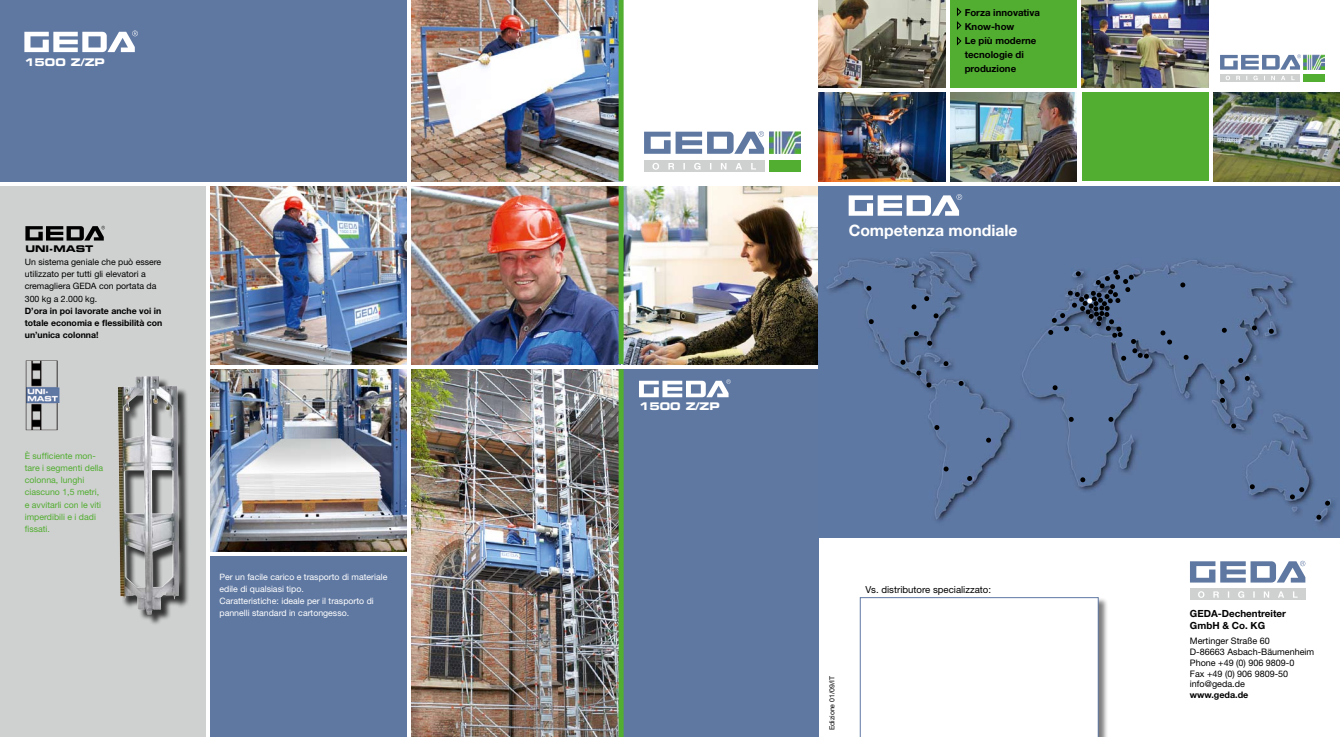
<style>
.page{position:relative;width:1340px;height:737px;background:#fff}
.page>*{position:absolute;margin:0;border:0;box-sizing:border-box;transform-origin:0 0}
.t1{font:700 15.75px "Helvetica Neue";color:#fff}
.t2{font:10.5px "Eurostile Bold Extended Two";color:#fff}
.t3{font:700 9.8px/11.8px "Helvetica Neue";color:#000}
.t4{font:700 9.62px/14px "Helvetica Neue";color:#000}
.t5{font:9.62px "Helvetica Neue";color:#000}
.t6{font:9.19px "Eurostile Bold Extended Two";color:#000}
.t7{font:9.01px/10.8px "Helvetica Neue";color:#000}
.t8{font:700 9.01px "Helvetica Neue";color:#000}
.t9{font:8.75px/12.2px "Helvetica Neue";color:#fff}
.t10{font:8.75px/12.2px "Helvetica Neue";color:#51ae30}
.t11{font:8.75px/12.2px "Helvetica Neue";color:#000}
.t12{font:700 8.75px/12.2px "Helvetica Neue";color:#000}
.t13{font:7px "Helvetica Neue";color:#000}
</style>
<div class="page">
<img style="left:623px;top:186px;width:196px;height:178px">
<img style="left:412px;top:369px;width:206px;height:368px">
<img style="left:412px;top:0;width:206px;height:181px">
<img style="left:412px;top:186px;width:206px;height:178px">
<div style="left:622px;top:369px;width:197px;height:368px;background:#5f78a2"></div>
<div style="left:618px;top:0;width:5px;height:181px;background:#51ae30"></div>
<div style="left:618px;top:369px;width:5px;height:368px;background:#51ae30"></div>
<div style="left:618px;top:186px;width:5px;height:178px;background:#51ae30"></div>
<svg style="left:639px;top:379px;width:91px;height:18px"></svg>
<img style="left:819px;top:186px;width:520px;height:351px">
<svg style="left:866px;top:286px;width:5px;height:5px"></svg>
<svg style="left:1183px;top:355px;width:5px;height:5px"></svg>
<svg style="left:1219px;top:398px;width:5px;height:5px"></svg>
<svg style="left:1219px;top:379px;width:5px;height:5px"></svg>
<svg style="left:1268px;top:329px;width:5px;height:5px"></svg>
<svg style="left:1251px;top:325px;width:5px;height:5px"></svg>
<svg style="left:1160px;top:330px;width:12px;height:14px"></svg>
<svg style="left:1231px;top:423px;width:5px;height:5px"></svg>
<svg style="left:1244px;top:376px;width:5px;height:5px"></svg>
<svg style="left:1249px;top:484px;width:5px;height:5px"></svg>
<svg style="left:1289px;top:487px;width:15px;height:12px"></svg>
<svg style="left:1324px;top:501px;width:5px;height:4px"></svg>
<svg style="left:1316px;top:515px;width:5px;height:4px"></svg>
<svg style="left:1238px;top:358px;width:5px;height:5px"></svg>
<svg style="left:1221px;top:328px;width:5px;height:5px"></svg>
<svg style="left:1080px;top:477px;width:5px;height:5px"></svg>
<svg style="left:1108px;top:417px;width:5px;height:5px"></svg>
<svg style="left:1068px;top:417px;width:5px;height:5px"></svg>
<svg style="left:1052px;top:385px;width:5px;height:5px"></svg>
<svg style="left:1180px;top:282px;width:5px;height:5px"></svg>
<svg style="left:1048px;top:270px;width:100px;height:91px;background:#51678c"></svg>
<svg style="left:924px;top:296px;width:5px;height:5px"></svg>
<svg style="left:933px;top:313px;width:5px;height:5px"></svg>
<svg style="left:911px;top:304px;width:5px;height:5px"></svg>
<svg style="left:868px;top:319px;width:5px;height:5px"></svg>
<svg style="left:927px;top:341px;width:5px;height:5px"></svg>
<svg style="left:943px;top:361px;width:5px;height:5px"></svg>
<svg style="left:913px;top:331px;width:5px;height:5px"></svg>
<svg style="left:900px;top:360px;width:5px;height:5px"></svg>
<svg style="left:916px;top:370px;width:5px;height:5px"></svg>
<svg style="left:926px;top:382px;width:5px;height:5px"></svg>
<svg style="left:958px;top:381px;width:5px;height:5px"></svg>
<svg style="left:934px;top:425px;width:5px;height:5px"></svg>
<svg style="left:986px;top:437px;width:5px;height:5px"></svg>
<svg style="left:967px;top:476px;width:5px;height:5px"></svg>
<svg style="left:943px;top:466px;width:5px;height:5px"></svg>
<svg style="left:848px;top:194px;width:114px;height:22px"></svg>
<div style="left:860px;top:597px;width:248px;height:140px;background:#000;opacity:.51"></div>
<svg style="left:859px;top:597px;width:239px;height:140px"></svg>
<div style="left:1189px;top:588px;width:116px;height:12px;background:#cfd0d0"></div>
<svg style="left:1190px;top:561px;width:115px;height:21px"></svg>
<svg style="left:1198px;top:591px;width:99px;height:7px"></svg>
<img style="left:819px;top:0;width:126px;height:88px">
<img style="left:950px;top:93px;width:126px;height:88px">
<img style="left:1081px;top:0;width:127px;height:88px">
<img style="left:819px;top:93px;width:126px;height:88px">
<div style="left:950px;top:0;width:126px;height:88px;background:#51ae30"></div>
<div style="left:1081px;top:93px;width:127px;height:88px;background:#51ae30"></div>
<svg style="left:957px;top:8px;width:4px;height:22px"></svg>
<svg style="left:957px;top:37px;width:4px;height:9px"></svg>
<div style="left:1219px;top:74px;width:80px;height:8px;background:#cfd0d0"></div>
<svg style="left:1220px;top:54px;width:80px;height:16px"></svg>
<svg style="left:1225px;top:76px;width:69px;height:4px"></svg>
<div style="left:1303px;top:74px;width:21px;height:8px;background:#51ae30"></div>
<img style="left:1303px;top:55px;width:21px;height:15px">
<img style="left:1213px;top:93px;width:126px;height:88px">
<div style="left:0;top:0;width:407px;height:181px;background:#5f78a2"></div>
<div style="left:211px;top:556px;width:196px;height:181px;background:#5f78a2"></div>
<div style="left:0;top:186px;width:206px;height:551px;background:#cfd0d0"></div>
<img style="left:211px;top:186px;width:196px;height:178px">
<img style="left:211px;top:369px;width:196px;height:182px">
<svg style="left:24px;top:31px;width:114px;height:21px"></svg>
<svg style="left:25px;top:226px;width:80px;height:14px"></svg>
<img style="left:26px;top:360px;width:34px;height:70px">
<div style="left:119px;top:377px;width:71px;height:248px;background:#000;opacity:.75"></div>
<img style="left:118px;top:376px;width:28px;height:102px">
<div style="left:644px;top:160px;width:120px;height:12px;background:#cfd0d0"></div>
<svg style="left:644px;top:131px;width:120px;height:23px"></svg>
<svg style="left:652px;top:163px;width:104px;height:7px"></svg>
<div style="left:769px;top:160px;width:31px;height:12px;background:#51ae30"></div>
<img style="left:769px;top:132px;width:31px;height:22px">
<p class="t2" style="left:24px;top:55px;width:82px">1500 Z/ZP</p>
<p class="t6" style="left:25px;top:242px;width:69px">UNI-MAST</p>
<p class="t11" style="left:25px;top:255px;width:138px">Un sistema geniale che può essere utilizzato per tutti gli elevatori a cremagliera GEDA con portata da<br>300 kg a 2.000 kg.</p>
<p class="t12" style="left:25px;top:304px;width:139px">D’ora in poi lavorate anche voi in totale economia e flessibilità con un’unica colonna!</p>
<p class="t10" style="left:25px;top:449px;width:80px">È sufficiente mon&shy;tare i segmenti della colonna, lunghi ciascuno 1,5 metri, e avvitarli con le viti imperdibili e i dadi fissati.</p>
<p class="t9" style="left:219px;top:570px;width:169px">Per un facile carico e trasporto di materiale edile di qualsiasi tipo.<br>Caratteristiche: ideale per il trasporto di pannelli standard in cartongesso.</p>
<p class="t2" style="left:639px;top:399px;width:82px">1500 Z/ZP</p>
<p class="t4" style="left:964px;top:6px;width:77px">Forza innovativa<br>Know-how<br>Le più moderne tecnologie di produzione</p>
<h1 class="t1" style="left:848px;top:220px;width:170px">Competenza mondiale</h1>
<p class="t5" style="left:865px;top:583px;width:127px">Vs. distributore specializzato:</p>
<p class="t13" style="left:827px;top:730px;width:56px;rotate:-90deg">Edizione 01/09/IT</p>
<p class="t3" style="left:1189px;top:607px;width:97px">GEDA-Dechentreiter<br>GmbH &amp; Co. KG</p>
<p class="t7" style="left:1189px;top:635px;width:126px">Mertinger Straße 60<br>D-86663 Asbach-Bäumenheim<br>Phone +49 (0) 906 9809-0<br>Fax +49 (0) 906 9809-50 info@geda.de</p>
<p class="t8" style="left:1189px;top:689px;width:60px">www.geda.de</p>
</div>
